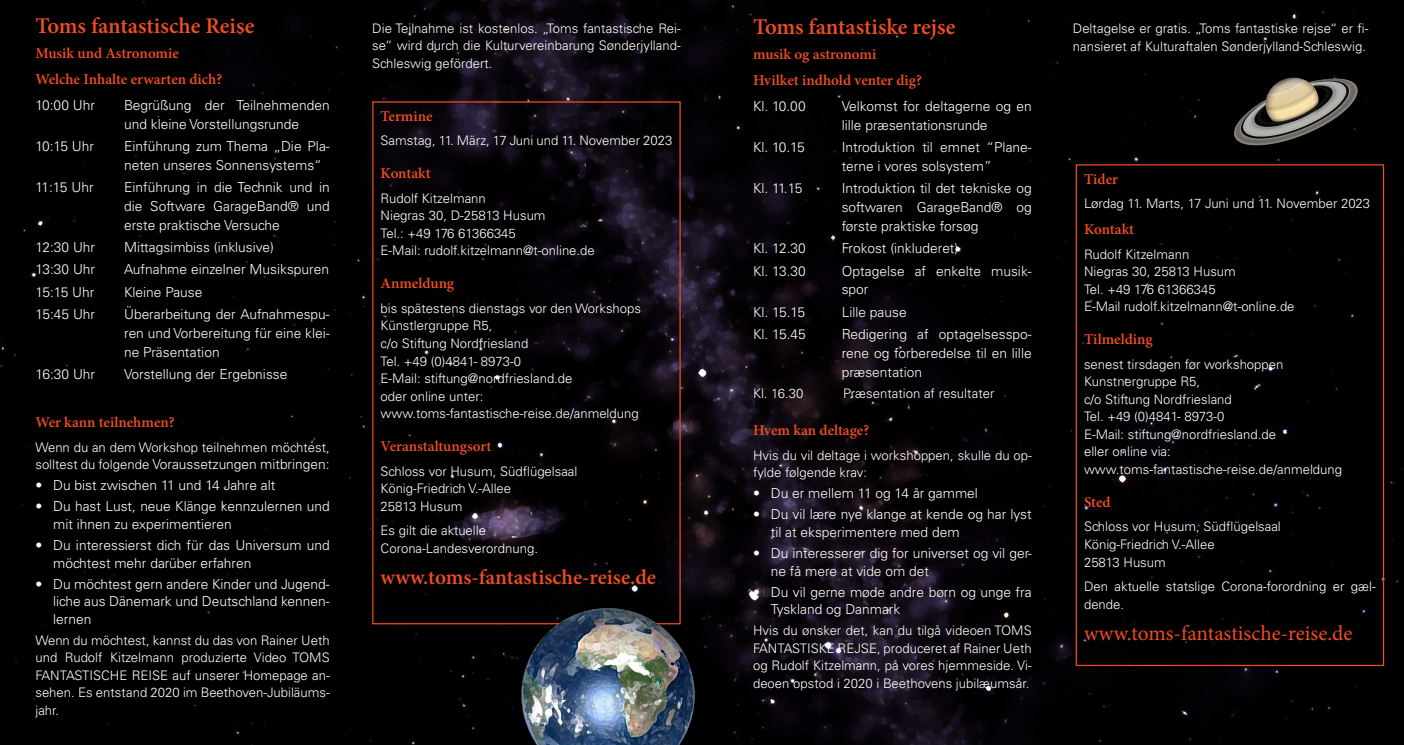
<style>
.page{position:relative;width:1404px;height:745px;background:#fff}
.page>*{position:absolute;margin:0;border:0;box-sizing:border-box;transform-origin:0 0}
.U1{font:600 22.5px "Minion Pro";letter-spacing:-.005em;color:#f04d22}
.Klein_ohne_Spalten{font:600 21.25px "Minion Pro";color:#f04d22}
.Klein_ohne_Spalten-2{font:21.25px "Minion Pro";letter-spacing:-.005em;color:#f04d22}
.U2{font:600 15px "Minion Pro";color:#f04d22}
.Fließtext_ohne_Einzu{font:600 15px "Minion Pro";letter-spacing:-.005em;color:#f04d22}
.Stundenplan{font:300 13.75px/18.8px "Univers LT Std";color:#fff}
.Fließtext_ohne_Einzu-2{font:300 13.75px "Univers LT Std";color:#fff}
.Fließtext_ohne_Einzu-3{font:300 13.12px/17.5px "Univers LT Std";color:#fff}
.U2-2{font:300 13.12px "Univers LT Std";color:#fff}
.s1{font-size:13.12px}
</style>
<div class="page">
<img style="left:0;top:0;width:1403px;height:744px">
<div style="left:1075px;top:164px;width:308px;height:501px;border:1px solid #f04d22"></div>
<img style="left:481px;top:580px;width:248px;height:164px">
<img style="left:1220px;top:69px;width:144px;height:83px">
<p class="U1" style="left:35px;top:10px;width:220px">Toms fantastische Reise</p>
<p class="U2" style="left:35px;top:43px;width:145px">Musik und Astronomie</p>
<p class="U2" style="left:35px;top:69px;width:188px">Welche Inhalte erwarten dich?</p>
<p class="Stundenplan" style="left:35px;top:96px;width:61px">10:00 Uhr</p>
<p class="Stundenplan" style="left:124px;top:96px;width:207px">Begrüßung der Teilnehmenden und kleine Vorstellungsrunde</p>
<p class="Stundenplan" style="left:35px;top:137px;width:60px">10:15 Uhr</p>
<p class="Stundenplan" style="left:124px;top:137px;width:207px">Einführung zum Thema „Die Pla&shy;neten unseres Sonnensystems“</p>
<p class="Stundenplan" style="left:35px;top:178px;width:60px">11:15 Uhr</p>
<p class="Stundenplan" style="left:124px;top:178px;width:207px;text-align:justify">Einführung in die Technik und in die Software GarageBand® und erste praktische Versuche</p>
<p class="Stundenplan" style="left:35px;top:238px;width:61px">12:30 Uhr</p>
<p class="Stundenplan" style="left:124px;top:238px;width:151px">Mittagsimbiss (inklusive)</p>
<p class="Stundenplan" style="left:35px;top:260px;width:61px">13:30 Uhr</p>
<p class="Stundenplan" style="left:124px;top:260px;width:206px">Aufnahme einzelner Musikspuren</p>
<p class="Stundenplan" style="left:35px;top:282px;width:61px">15:15 Uhr</p>
<p class="Stundenplan" style="left:124px;top:282px;width:80px">Kleine Pause</p>
<p class="Stundenplan" style="left:35px;top:305px;width:61px">15:45 Uhr</p>
<p class="Stundenplan" style="left:124px;top:305px;width:207px;text-align:justify">Überarbeitung der Aufnahmespu&shy;ren und Vorbereitung für eine klei&shy;ne Präsentation</p>
<p class="Stundenplan" style="left:35px;top:364px;width:61px">16:30 Uhr</p>
<p class="Stundenplan" style="left:124px;top:364px;width:165px">Vorstellung der Ergebnisse</p>
<p class="U2" style="left:35px;top:412px;width:141px">Wer kann teilnehmen?</p>
<p class="Fließtext_ohne_Einzu-3" style="left:35px;top:438px;width:296px">Wenn du an dem Workshop teilnehmen möchtest,</p>
<p class="Fließtext_ohne_Einzu-2" style="left:35px;top:456px;width:296px"><span class="s1">solltest du folgende</span> Voraussetzungen mitbringen:</p>
<p class="Stundenplan" style="left:35px;top:476px;width:241px">• Du bist zwischen 11 und 14 Jahre alt</p>
<p class="Stundenplan" style="left:53px;top:497px;width:278px;line-height:17.5px;text-indent:-18px">• Du hast Lust, neue Klänge kennzulernen und mit ihnen zu experimentieren</p>
<p class="Stundenplan" style="left:53px;top:536px;width:278px;line-height:17.5px;text-indent:-18px">• Du interessierst dich für das Universum und möchtest mehr darüber erfahren</p>
<p class="Stundenplan" style="left:53px;top:574px;width:278px;line-height:17.5px;text-align:justify;text-indent:-18px">• Du möchtest gern andere Kinder und Jugend&shy;liche aus Dänemark und Deutschland kennen&shy;lernen</p>
<p class="Fließtext_ohne_Einzu-3" style="left:35px;top:631px;width:296px;text-align:justify">Wenn du möchtest, kannst du das von Rainer Ueth und Rudolf Kitzelmann produzierte Video TOMS FANTASTISCHE REISE auf unserer Homepage an&shy;sehen. Es entstand 2020 im Beethoven-Jubiläums&shy;jahr.</p>
<p class="Fließtext_ohne_Einzu-3" style="left:372px;top:19px;width:310px;text-align:justify">Die Teilnahme ist kostenlos. „Toms fantastische Rei&shy;se“ wird durch die Kulturvereinbarung Sønderjylland-Schleswig gefördert.</p>
<p class="U2" style="left:380px;top:105px;width:53px">Termine</p>
<p class="U2-2" style="left:380px;top:132px;width:293px">Samstag, 11. März, 17 Juni und 11. November 2023</p>
<p class="U2" style="left:380px;top:163px;width:52px">Kontakt</p>
<p class="Fließtext_ohne_Einzu-3" style="left:380px;top:189px;width:216px">Rudolf Kitzelmann<br>Niegras 30, D-25813 Husum<br>Tel.: +49 176 61366345<br>E-Mail: rudolf.kitzelmann@t-online.de</p>
<p class="U2" style="left:380px;top:273px;width:75px">Anmeldung</p>
<p class="Fließtext_ohne_Einzu-3" style="left:380px;top:299px;width:262px">bis spätestens dienstags vor den Workshops</p>
<p class="Fließtext_ohne_Einzu-3" style="left:380px;top:317px;width:259px">Künstlergruppe R5,<br>c/o Stiftung Nordfriesland<br>Tel. +49 (0)4841- 8973-0<br>E-Mail: stiftung@nordfriesland.de<br>oder online unter: www.toms-fantastische-reise.de/anmeldung</p>
<p class="Fließtext_ohne_Einzu" style="left:380px;top:435px;width:112px">Veranstaltungsort</p>
<p class="Fließtext_ohne_Einzu-3" style="left:380px;top:462px;width:198px">Schloss vor Husum, Südflügelsaal<br>König-Friedrich V.-Allee<br>25813 Husum</p>
<p class="Fließtext_ohne_Einzu-3" style="left:380px;top:521px;width:159px">Es gilt die aktuelle<br>Corona-Landesverordnung.</p>
<p class="Klein_ohne_Spalten" style="left:380px;top:562px;width:277px">www.toms-fantastische-reise.de</p>
<p class="U1" style="left:753px;top:11px;width:204px">Toms fantastiske rejse</p>
<p class="U2" style="left:753px;top:44px;width:125px">musik og astronomi</p>
<p class="U2" style="left:753px;top:70px;width:170px">Hvilket indhold venter dig?</p>
<p class="Stundenplan" style="left:753px;top:97px;width:54px">Kl. 10.00</p>
<p class="Stundenplan" style="left:841px;top:97px;width:191px">Velkomst for deltagerne og en lille præsentationsrunde</p>
<p class="Stundenplan" style="left:753px;top:138px;width:53px">Kl. 10.15</p>
<p class="Stundenplan" style="left:841px;top:138px;width:191px">Introduktion til emnet “Plane&shy;terne i vores solsystem”</p>
<p class="Stundenplan" style="left:753px;top:179px;width:51px">Kl. 11.15</p>
<p class="Stundenplan" style="left:841px;top:179px;width:191px;text-align:justify">Introduktion til det tekniske og softwaren GarageBand® og første praktiske forsøg</p>
<p class="Stundenplan" style="left:753px;top:239px;width:54px">Kl. 12.30</p>
<p class="Stundenplan" style="left:841px;top:239px;width:118px">Frokost (inkluderet)</p>
<p class="Stundenplan" style="left:753px;top:261px;width:54px">Kl. 13.30</p>
<p class="Stundenplan" style="left:841px;top:261px;width:191px">Optagelse af enkelte musik&shy;spor</p>
<p class="Stundenplan" style="left:753px;top:302px;width:54px">Kl. 15.15</p>
<p class="Stundenplan" style="left:841px;top:302px;width:66px">Lille pause</p>
<p class="Stundenplan" style="left:753px;top:324px;width:54px">Kl. 15.45</p>
<p class="Stundenplan" style="left:841px;top:324px;width:191px;text-align:justify">Redigering af optagelsesspo&shy;rene og forberedelse til en lille præsentation</p>
<p class="Fließtext_ohne_Einzu-3" style="left:753px;top:384px;width:52px">Kl. 16.30</p>
<p class="Fließtext_ohne_Einzu-3" style="left:843px;top:384px;width:153px">Præsentation af resultater</p>
<p class="U2" style="left:753px;top:419px;width:118px">Hvem kan deltage?</p>
<p class="Fließtext_ohne_Einzu-3" style="left:753px;top:446px;width:280px">Hvis du vil deltage i workshoppen, skulle du op&shy;fylde følgende krav:</p>
<p class="Stundenplan" style="left:753px;top:484px;width:226px">• Du er mellem 11 og 14 år gammel</p>
<p class="Stundenplan" style="left:770px;top:505px;width:262px;line-height:17.5px;text-indent:-18px">• Du vil lære nye klange at kende og har lyst til at eksperimentere med dem</p>
<p class="Stundenplan" style="left:770px;top:544px;width:262px;line-height:17.5px;text-indent:-18px">• Du interesserer dig for universet og vil ger&shy;ne få mere at vide om det</p>
<p class="Stundenplan" style="left:770px;top:582px;width:262px;line-height:17.5px;text-indent:-18px">• Du vil gerne møde andre børn og unge fra<br>Tyskland og Danmark</p>
<p class="Fließtext_ohne_Einzu-3" style="left:753px;top:621px;width:280px;text-align:justify">Hvis du ønsker det, kan du tilgå videoen TOMS FANTASTISKE REJSE, produceret af Rainer Ueth og Rudolf Kitzelmann, på vores hjemmeside. Vi&shy;deoen opstod i 2020 i Beethovens jubilæumsår.</p>
<p class="Fließtext_ohne_Einzu-3" style="left:1072px;top:20px;width:297px">Deltagelse er gratis. „Toms fantastiske rejse“ er fi&shy;nansieret af Kulturaftalen Sønderjylland-Schleswig.</p>
<p class="U2" style="left:1083px;top:168px;width:36px">Tider</p>
<p class="Fließtext_ohne_Einzu-3" style="left:1083px;top:195px;width:288px">Lørdag 11. Marts, 17 Juni und 11. November 2023</p>
<p class="U2" style="left:1083px;top:219px;width:52px">Kontakt</p>
<p class="Fließtext_ohne_Einzu-3" style="left:1083px;top:245px;width:212px">Rudolf Kitzelmann<br>Niegras 30, 25813 Husum<br>Tel. +49 176 61366345<br>E-Mail rudolf.kitzelmann@t-online.de</p>
<p class="U2" style="left:1083px;top:329px;width:70px">Tilmelding</p>
<p class="Fließtext_ohne_Einzu-3" style="left:1083px;top:355px;width:201px">senest tirsdagen før workshoppen</p>
<p class="Fließtext_ohne_Einzu-3" style="left:1083px;top:372px;width:259px">Kunstnergruppe R5,<br>c/o Stiftung Nordfriesland<br>Tel. +49 (0)4841- 8973-0<br>E-Mail: stiftung@nordfriesland.de<br>eller online via: www.toms-fantastische-reise.de/anmeldung</p>
<p class="Fließtext_ohne_Einzu" style="left:1083px;top:491px;width:28px">Sted</p>
<p class="Fließtext_ohne_Einzu-3" style="left:1083px;top:517px;width:198px">Schloss vor Husum, Südflügelsaal<br>König-Friedrich V.-Allee<br>25813 Husum</p>
<p class="Fließtext_ohne_Einzu-3" style="left:1083px;top:577px;width:293px">Den aktuelle statslige Corona-forordning er gæl&shy;dende.</p>
<p class="Klein_ohne_Spalten-2" style="left:1083px;top:618px;width:270px">www.toms-fantastische-reise.de</p>
</div>
